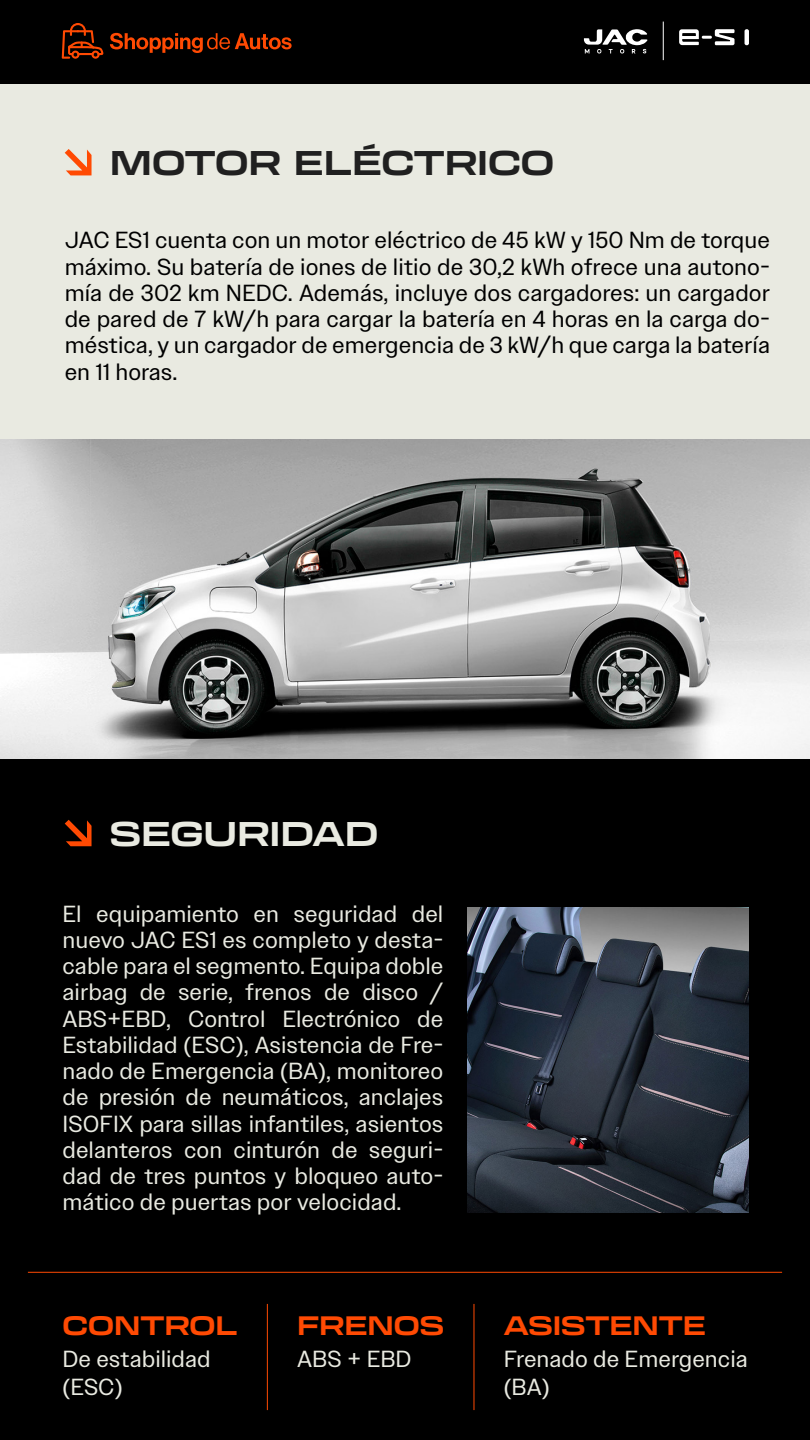
<style>
.page{position:relative;width:810px;height:1440px;background:#e9eae1}
.page>*{position:absolute;margin:0;border:0;box-sizing:border-box;transform-origin:0 0}
.t1{font:700 expanded 33.75px "Transducer";color:#202020}
.t2{font:700 expanded 33.75px "Transducer";color:#e9eae1}
.t3{font:700 expanded 26.25px "Transducer";color:#ff4a03}
.t4{font:23.25px/26.2px "Owners Text";color:#e9eae1}
.t5{font:23.25px/26.2px "Owners Text";color:#000;text-align:justify}
</style>
<div class="page">
<div style="left:0;top:0;width:810px;height:84px;background:#000"></div>
<svg style="left:62px;top:23px;width:42px;height:36px"></svg>
<svg style="left:110px;top:33px;width:182px;height:20px"></svg>
<svg style="left:584px;top:29px;width:63px;height:24px"></svg>
<hr style="left:663px;top:22px;width:1px;height:38px;background:#fff">
<hr style="left:745px;top:29px;width:4px;height:16px;background:#fff;border-radius:2px">
<svg style="left:679px;top:29px;width:56px;height:16px"></svg>
<div style="left:0;top:759px;width:810px;height:681px;background:#000"></div>
<svg style="left:65px;top:149px;width:27px;height:26px"></svg>
<hr style="left:28px;top:1272px;width:754px;height:1px;background:#ff4a03">
<hr style="left:267px;top:1304px;width:1px;height:106px;background:#ff4a03">
<hr style="left:474px;top:1304px;width:1px;height:106px;background:#ff4a03">
<svg style="left:65px;top:820px;width:27px;height:26px"></svg>
<img style="left:0;top:439px;width:810px;height:320px">
<img style="left:467px;top:907px;width:281px;height:306px">
<h1 class="t1" style="left:110px;top:139px;width:446px">MOTOR ELÉCTRICO</h1>
<p class="t5" style="left:65px;top:227px;width:707px">JAC ES1 cuenta con un motor eléctrico de 45 kW y 150 Nm de torque máximo. Su batería de iones de litio de 30,2 kWh ofrece una autono&shy;mía de 302 km NEDC. Además, incluye dos cargadores: un cargador de pared de 7 kW/h para cargar la batería en 4 horas en la carga do&shy;méstica, y un cargador de emergencia de 3 kW/h que carga la batería en 11 horas.</p>
<h1 class="t2" style="left:110px;top:810px;width:270px">SEGURIDAD</h1>
<p class="t4" style="left:62px;top:900px;width:382px;text-align:justify">El equipamiento en seguridad del nuevo JAC ES1 es completo y desta&shy;cable para el segmento. Equipa doble airbag de serie, frenos de disco / ABS+EBD, Control Electrónico de Estabilidad (ESC), Asistencia de Fre&shy;nado de Emergencia (BA), monitoreo de presión de neumáticos, anclajes ISOFIX para sillas infantiles, asientos delanteros con cinturón de seguri&shy;dad de tres puntos y bloqueo auto&shy;mático de puertas por velocidad.</p>
<p class="t3" style="left:62px;top:1307px;width:177px">CONTROL</p>
<p class="t4" style="left:62px;top:1345px;width:150px;line-height:27.9px">De estabilidad (ESC)</p>
<p class="t3" style="left:297px;top:1307px;width:149px">FRENOS</p>
<p class="t4" style="left:297px;top:1346px;width:116px">ABS + EBD</p>
<p class="t3" style="left:504px;top:1307px;width:204px">ASISTENTE</p>
<p class="t4" style="left:504px;top:1345px;width:246px;line-height:27.9px">Frenado de Emergencia (BA)</p>
</div>
